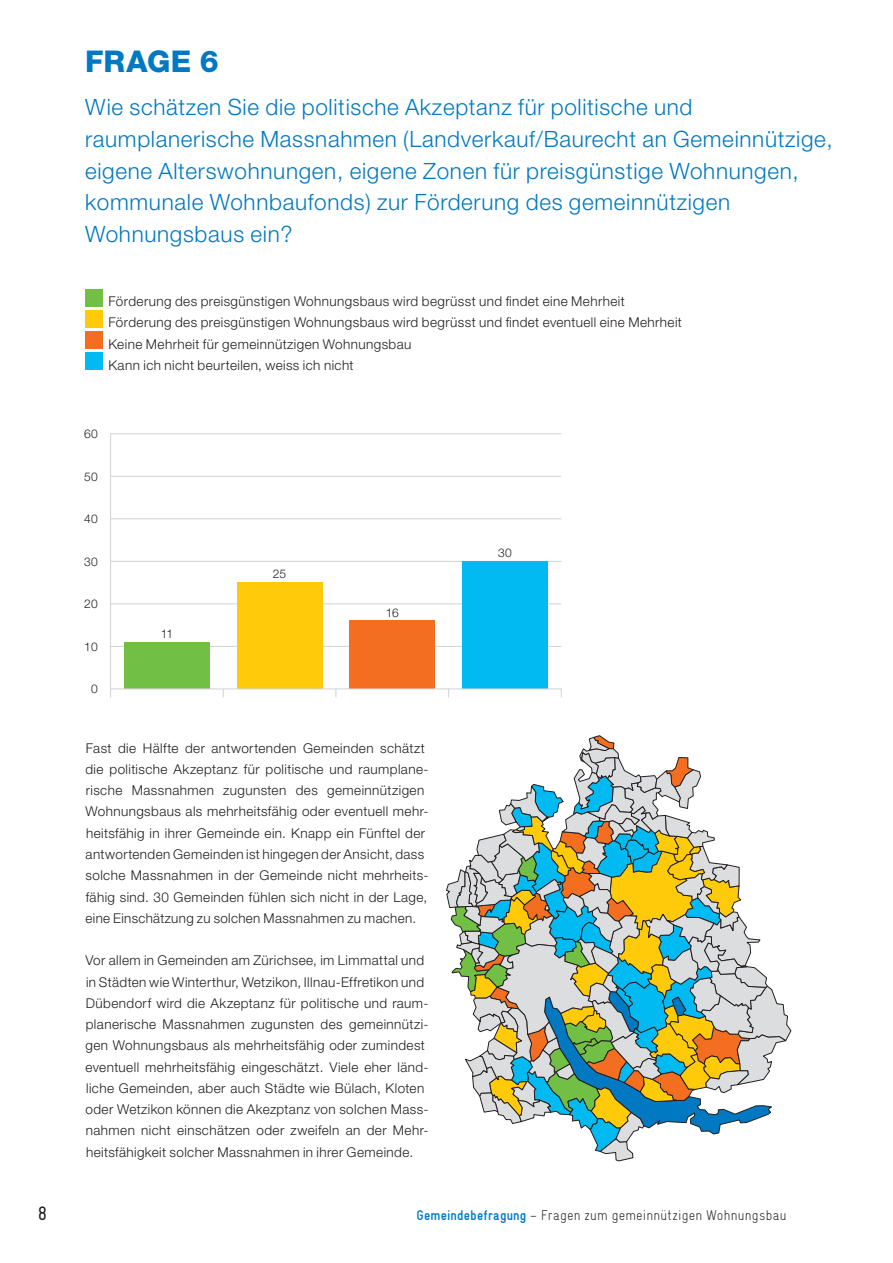
<style>
.page{position:relative;width:893px;height:1263px;background:#fff}
.page>*{position:absolute;margin:0;border:0;box-sizing:border-box;transform-origin:0 0}
.t1{font:800 30px "Helvetica Neue LT Std";color:#0079c2}
.t2{font:300 22.5px/32px "Helvetica Neue LT Std";letter-spacing:.03em;color:#0079c2}
.t3{font:19.5px "Gravur Condensed";color:#231f20}
.t4{font:300 14.1px "Gravur Condensed";letter-spacing:.01em;color:#231f20}
.t5{font:300 13.5px/21.3px "Helvetica Neue LT Std";letter-spacing:.03em;color:#231f20}
.t6{font:300 12px "Helvetica Neue LT Std";letter-spacing:.02em;color:#231f20}
.s1{font-weight:700;color:#0079c2}
</style>
<div class="page">
<svg style="left:446px;top:735px;width:346px;height:427px"></svg>
<svg style="left:110px;top:433px;width:452px;height:255px"></svg>
<div style="left:124px;top:642px;width:85px;height:47px;background:#71bf44"></div>
<div style="left:237px;top:583px;width:85px;height:106px;background:#feca0a"></div>
<div style="left:350px;top:621px;width:85px;height:68px;background:#f36e21"></div>
<div style="left:462px;top:561px;width:85px;height:128px;background:#00baf1"></div>
<svg style="left:110px;top:688px;width:452px;height:10px"></svg>
<div style="left:85px;top:332px;width:17px;height:17px;background:#f36e21"></div>
<div style="left:85px;top:353px;width:17px;height:17px;background:#00baf1"></div>
<div style="left:85px;top:310px;width:17px;height:17px;background:#feca0a"></div>
<div style="left:85px;top:289px;width:17px;height:17px;background:#71bf44"></div>
<h1 class="t1" style="left:85px;top:44px;width:135px">FRAG E 6</h1>
<p class="t2" style="left:85px;top:90px;width:749px">Wie schätzen Sie die politische Akzeptanz für politische und raumplanerische Massnahmen (Landverkauf/Baurecht an Gemeinnützige, eigene Alterswohnungen, eigene Zonen für preisgünstige Wohnungen, kommunale Wohnbaufonds) zur Förderung des gemeinnützigen Wohnungsbaus ein?</p>
<p class="t5" style="left:108px;top:290px;width:575px">Förderung des preisgünstigen Wohnungsbaus wird begrüsst und findet eine Mehrheit Förderung des preisgünstigen Wohnungsbaus wird begrüsst und findet eventuell eine Mehrheit Keine Mehrheit für gemeinnützigen Wohnungsbau<br>Kann ich nicht beurteilen, weiss ich nicht</p>
<p class="t6" style="left:84px;top:426px;width:15px">60</p>
<p class="t6" style="left:84px;top:469px;width:15px">50</p>
<p class="t6" style="left:84px;top:511px;width:15px">40</p>
<p class="t6" style="left:84px;top:554px;width:15px">30</p>
<p class="t6" style="left:84px;top:596px;width:15px">20</p>
<p class="t6" style="left:84px;top:639px;width:15px">10</p>
<p class="t6" style="left:91px;top:681px;width:8px">0</p>
<p class="t6" style="left:161px;top:626px;width:14px">11</p>
<p class="t6" style="left:273px;top:567px;width:15px">25</p>
<p class="t6" style="left:386px;top:605px;width:15px">16</p>
<p class="t6" style="left:498px;top:545px;width:15px">30</p>
<p class="t5" style="left:85px;top:737px;width:345px">Fast die Hälfte der antwortenden Gemeinden schätzt die politische Akzeptanz für politische und raumplane&shy;rische Massnahmen zugunsten des gemeinnützigen Wohnungsbaus als mehrheitsfähig oder eventuell mehr&shy;heitsfähig in ihrer Gemeinde ein. Knapp ein Fünftel der antwortenden Gemeinden ist hingegen der Ansicht, dass solche Massnahmen in der Gemeinde nicht mehrheits&shy;fähig sind. 30 Gemeinden fühlen sich nicht in der Lage, eine Einschätzung zu solchen Massnahmen zu machen.</p>
<p class="t5" style="left:85px;top:949px;width:345px">Vor allem in Gemeinden am Zürichsee, im Limmattal und in Städten wie Winterthur, Wetzikon, Illnau-Effretikon und Dübendorf wird die Akzeptanz für politische und raum&shy;planerische Massnahmen zugunsten des gemeinnützi&shy;gen Wohnungsbaus als mehrheitsfähig oder zumindest eventuell mehrheitsfähig eingeschätzt. Viele eher länd&shy;liche Gemeinden, aber auch Städte wie Bülach, Kloten oder Wetzikon können die Akezptanz von solchen Mass&shy;nahmen nicht einschätzen oder zweifeln an der Mehr&shy;heitsfähigkeit solcher Massnahmen in ihrer Gemeinde.</p>
<h3 class="t3" style="left:38px;top:1203px;width:11px">8</h3>
<p class="t4" style="left:417px;top:1208px;width:372px"><span class="s1">Gemeindebefragung</span> – Fragen zum gemeinnützigen Wohnungsbau</p>
</div>
